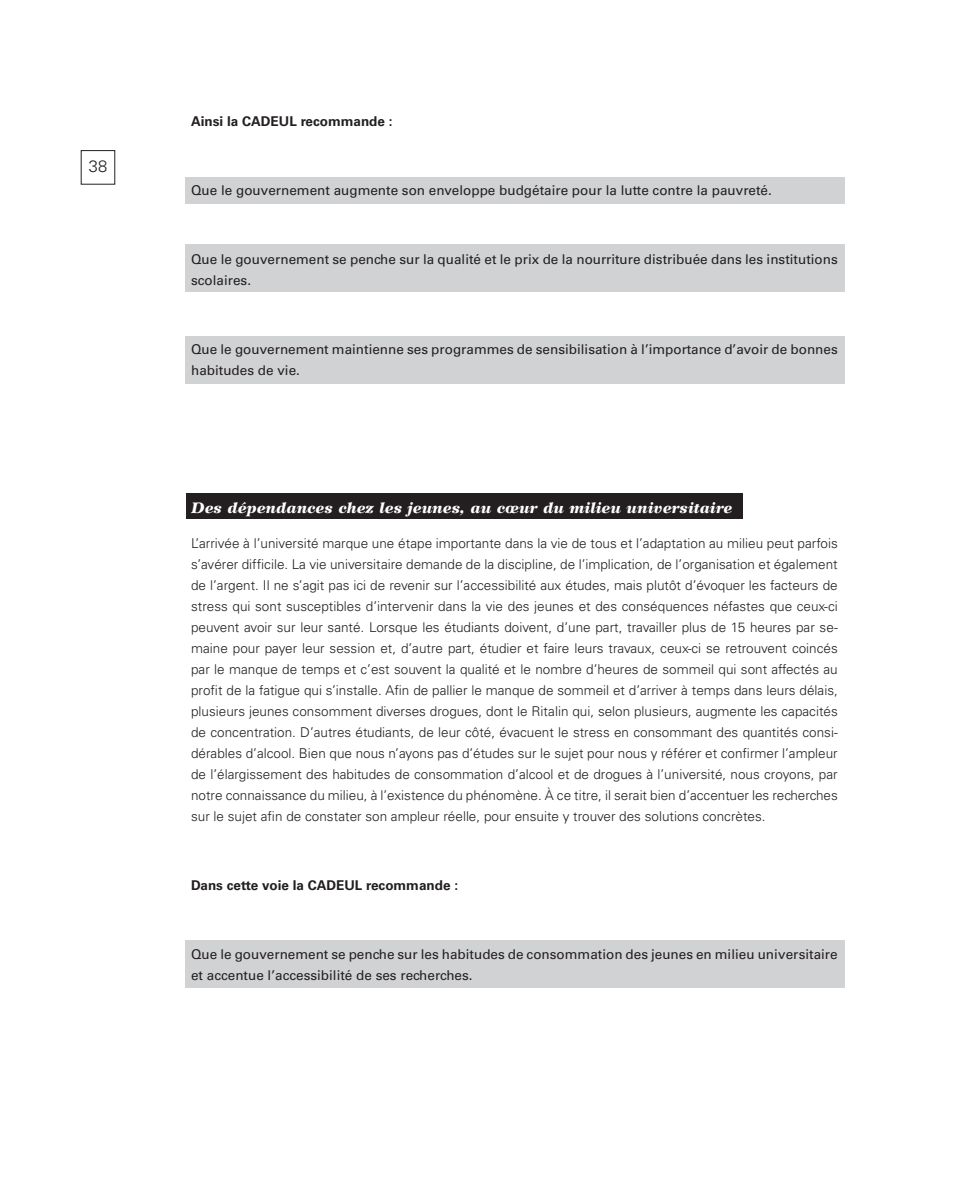
<style>
.page{position:relative;width:972px;height:1188px;background:#fff}
.page>*{position:absolute;margin:0;border:0;box-sizing:border-box;transform-origin:0 0}
.t1{font:300 16.5px "Univers";color:#231f20}
.t2{font:italic 900 15px "Wilke LT Std";color:#fff}
.t3{font:300 13.5px/21px "Univers";color:#231f20;text-align:justify}
.t4{font:13.5px/21px "Univers";color:#231f20}
.t5{font:700 13.5px "Univers";color:#231f20}
</style>
<div class="page">
<div style="left:185px;top:940px;width:660px;height:48px;background:#d1d2d4"></div>
<div style="left:187px;top:494px;width:556px;height:25px;background:#231f20"></div>
<div style="left:185px;top:244px;width:660px;height:48px;background:#d1d2d4"></div>
<div style="left:185px;top:336px;width:660px;height:48px;background:#d1d2d4"></div>
<div style="left:185px;top:177px;width:660px;height:27px;background:#d1d2d4"></div>
<p class="t1" style="left:89px;top:156px;width:20px">38</p>
<p class="t5" style="left:191px;top:114px;width:203px">Ainsi la CADEUL recommande :</p>
<p class="t4" style="left:191px;top:180px;width:582px">Que le gouvernement augmente son enveloppe budgétaire pour la lutte contre la pauvreté.</p>
<p class="t4" style="left:191px;top:249px;width:648px">Que le gouvernement se penche sur la qualité et le prix de la nourriture distribuée dans les institutions scolaires.</p>
<p class="t4" style="left:191px;top:339px;width:648px">Que le gouvernement maintienne ses programmes de sensibilisation à l’importance d’avoir de bonnes habitudes de vie.</p>
<p class="t2" style="left:191px;top:499px;width:543px">Des dépendances chez les jeunes, au cœur du milieu universitaire</p>
<p class="t3" style="left:191px;top:532px;width:648px">L’arrivée à l’université marque une étape importante dans la vie de tous et l’adaptation au milieu peut parfois s’avérer difficile. La vie universitaire demande de la discipline, de l’implication, de l’organisation et également de l’argent. Il ne s’agit pas ici de revenir sur l’accessibilité aux études, mais plutôt d’évoquer les facteurs de stress qui sont susceptibles d’intervenir dans la vie des jeunes et des conséquences néfastes que ceux-ci peuvent avoir sur leur santé. Lorsque les étudiants doivent, d’une part, travailler plus de 15 heures par se&shy;maine pour payer leur session et, d’autre part, étudier et faire leurs travaux, ceux-ci se retrouvent coincés par le manque de temps et c’est souvent la qualité et le nombre d’heures de sommeil qui sont affectés au profit de la fatigue qui s’installe. Afin de pallier le manque de sommeil et d’arriver à temps dans leurs délais, plusieurs jeunes consomment diverses drogues, dont le Ritalin qui, selon plusieurs, augmente les capacités de concentration. D’autres étudiants, de leur côté, évacuent le stress en consommant des quantités consi&shy;dérables d’alcool. Bien que nous n’ayons pas d’études sur le sujet pour nous y référer et confirmer l’ampleur de l’élargissement des habitudes de consommation d’alcool et de drogues à l’université, nous croyons, par notre connaissance du milieu, à l’existence du phénomène. À ce titre, il serait bien d’accentuer les recherches sur le sujet afin de constater son ampleur réelle, pour ensuite y trouver des solutions concrètes.</p>
<p class="t5" style="left:191px;top:877px;width:268px">Dans cette voie la CADEUL recommande :</p>
<p class="t4" style="left:191px;top:943px;width:648px">Que le gouvernement se penche sur les habitudes de consommation des jeunes en milieu universitaire et accentue l’accessibilité de ses recherches.</p>
</div>
